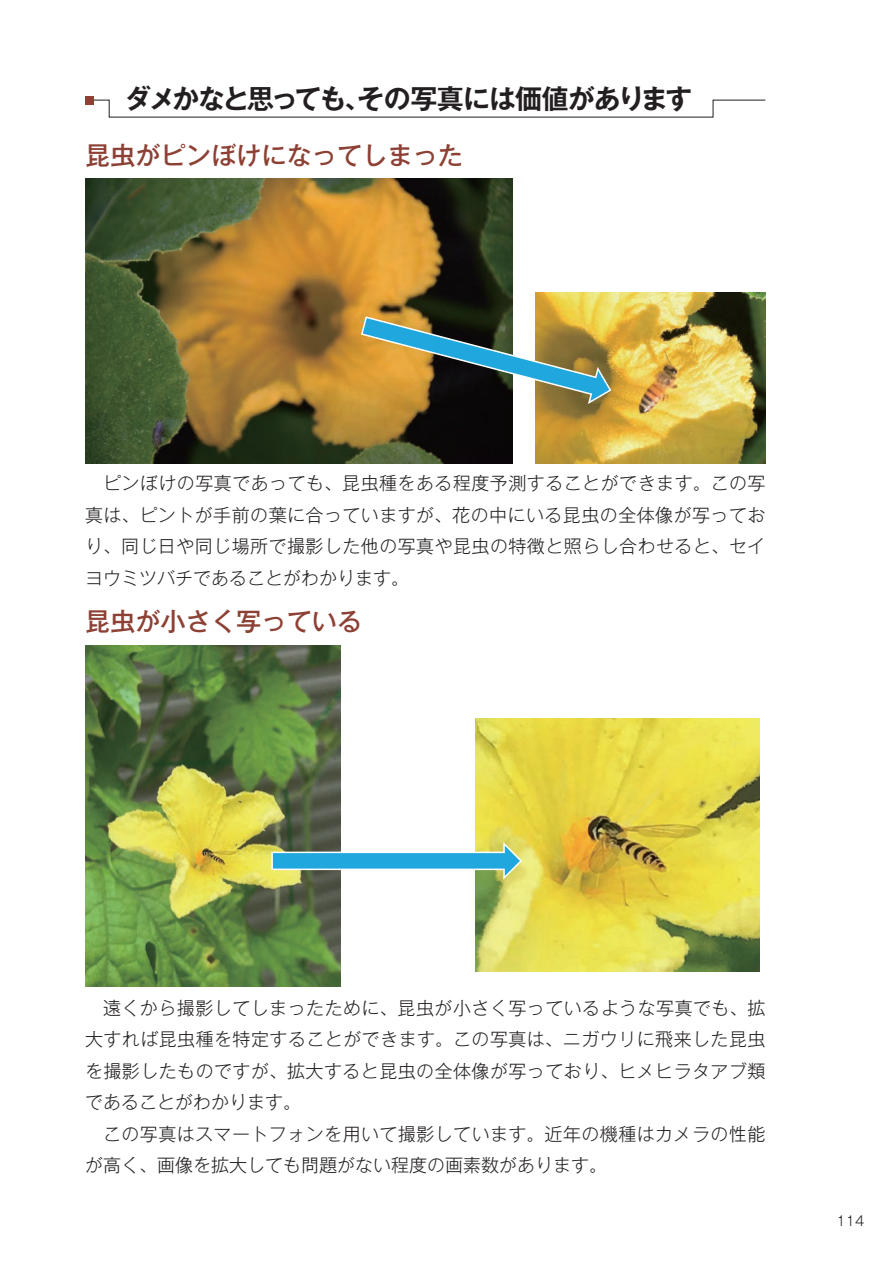
<style>
.page{position:relative;width:893px;height:1263px;background:#fff}
.page>*{position:absolute;margin:0;border:0;box-sizing:border-box;transform-origin:0 0}
.t1{font:700 27px "Gothic MB101 Pr 6 N De";letter-spacing:-.055em;color:#231f20}
.t2{font:500 25.2px "Gothic MB101 Pr 6 N";color:#8d4135}
.t3{font:300 18px/31.5px "Gothic MB101 Pr 6 N";letter-spacing:.025em;color:#231f20;text-align:justify}
.t4{font:300 13.5px "Gothic MB101 Pr 6 N";color:#231f20}
</style>
<div class="page">
<img style="left:85px;top:178px;width:427px;height:286px">
<img style="left:535px;top:292px;width:230px;height:172px">
<img style="left:85px;top:646px;width:255px;height:340px">
<img style="left:476px;top:719px;width:283px;height:253px">
<svg style="left:271px;top:840px;width:252px;height:40px"></svg>
<svg style="left:360px;top:315px;width:252px;height:90px;background:#7c8160"></svg>
<svg style="left:88px;top:99px;width:678px;height:19px"></svg>
<div style="left:85px;top:96px;width:8px;height:8px;background:#8d4135"></div>
<h1 class="t1" style="left:124px;top:76px;width:570px">ダメかなと思っても、その写真には価値があります</h1>
<h2 class="t2" style="left:85px;top:134px;width:379px">昆虫がピンぼけになってしまった</h2>
<p class="t3" style="left:85px;top:466px;width:682px">　ピンぼけの写真であっても、昆虫種をある程度予測することができます。この写真は、ピントが手前の葉に合っていますが、花の中にいる昆虫の全体像が写っており、同じ日や同じ場所で撮影した他の写真や昆虫の特徴と照らし合わせると、セイヨウミツバチであることがわかります。</p>
<h2 class="t2" style="left:85px;top:601px;width:279px">昆虫が小さく写っている</h2>
<p class="t3" style="left:85px;top:990px;width:682px;text-align:left">　遠くから撮影してしまったために、昆虫が小さく写っているような写真でも、拡大すれば昆虫種を特定することができます。この写真は、ニガウリに飛来した昆虫を撮影したものですが、拡大すると昆虫の全体像が写っており、ヒメヒラタアブ類であることがわかります。<br>　この写真はスマートフォンを用いて撮影しています。近年の機種はカメラの性能が高く、画像を拡大しても問題がない程度の画素数があります。</p>
<p class="t4" style="left:837px;top:1209px;width:29px">114</p>
</div>
